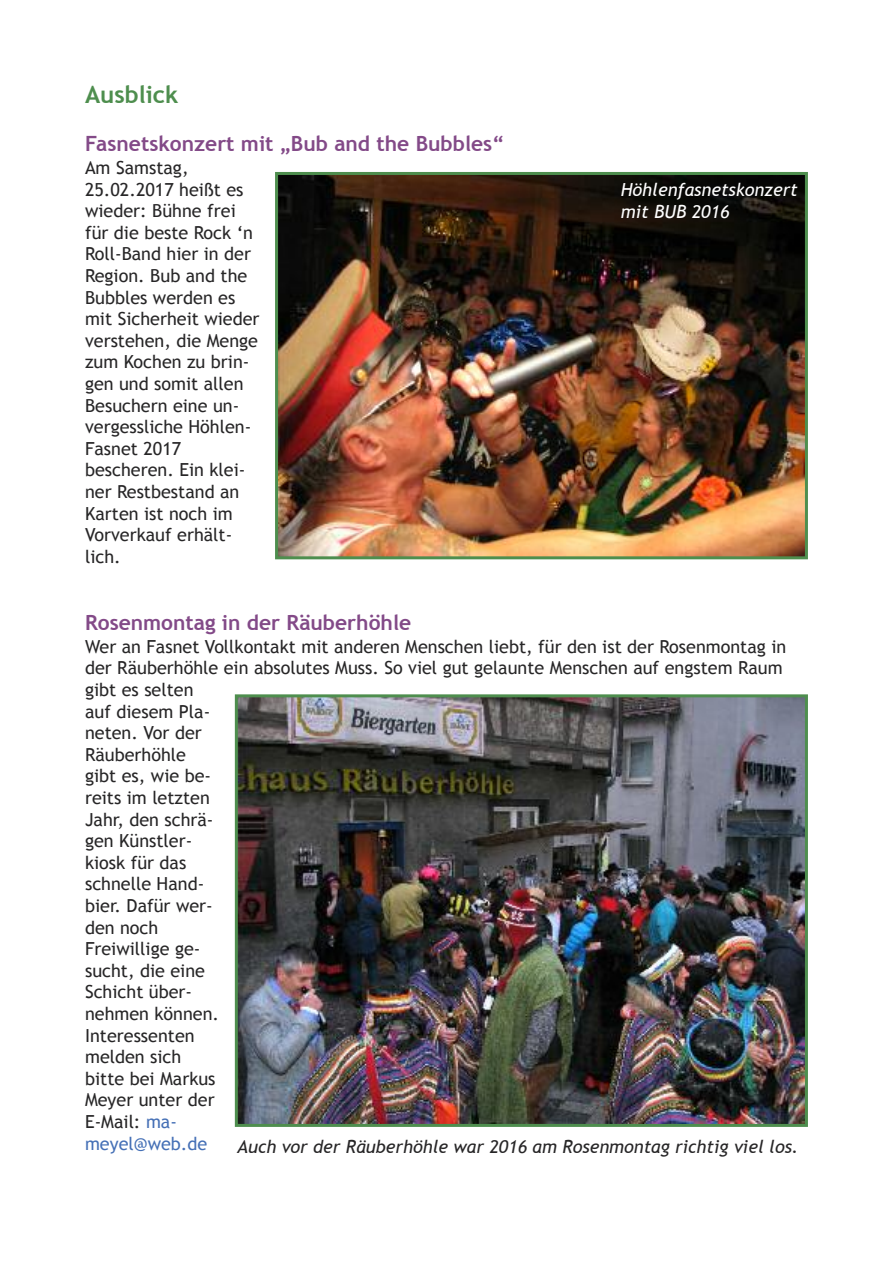
<style>
.page{position:relative;width:893px;height:1263px;background:#fff}
.page>*{position:absolute;margin:0;border:0;box-sizing:border-box;transform-origin:0 0}
.t1{font:700 24px "Trebuchet MS";color:#4e8e4e}
.t2{font:700 21px "Trebuchet MS";color:#834a88}
.t3{font:18px/21.6px "Trebuchet MS";color:#272627}
.t4{font:italic 18px "Trebuchet MS";color:#272627}
.t5{font:italic 18px/21.6px "Trebuchet MS";color:#fff}
.s1{color:#4570b6}
</style>
<div class="page">
<img style="left:279px;top:176px;width:525px;height:379px">
<div style="left:275px;top:172px;width:533px;height:387px;border:3px solid #4e8e4e"></div>
<img style="left:239px;top:698px;width:565px;height:425px">
<div style="left:235px;top:694px;width:573px;height:433px;border:3px solid #4e8e4e"></div>
<h1 class="t1" style="left:85px;top:80px;width:95px">Ausblick</h1>
<p class="t2" style="left:85px;top:131px;width:421px">Fasnetskonzert mit „Bub and the Bubbles“</p>
<p class="t3" style="left:85px;top:157px;width:176px">Am Samstag,<br>25.02.2017 heißt es wieder: Bühne frei für die beste Rock ‘n<br>Roll-Band hier in der<br>Region. Bub and the<br>Bubbles werden es mit Sicherheit wieder verstehen, die Menge zum Kochen zu brin&shy;gen und somit allen<br>Besuchern eine un&shy;vergessliche Höhlen-<br>Fasnet 2017 bescheren. Ein klei&shy;ner Restbestand an<br>Karten ist noch im<br>Vorverkauf erhält&shy;lich.</p>
<p class="t5" style="left:621px;top:179px;width:178px">Höhlenfasnetskonzert mit BUB 2016</p>
<p class="t2" style="left:85px;top:610px;width:328px">Rosenmontag in der Räuberhöhle</p>
<p class="t3" style="left:85px;top:635px;width:703px">Wer an Fasnet Vollkontakt mit anderen Menschen liebt, für den ist der Rosenmontag in der Räuberhöhle ein absolutes Muss. So viel gut gelaunte Menschen auf engstem Raum gibt es selten<br>auf diesem Pla-<br>neten. Vor der<br>Räuberhöhle<br>gibt es, wie be-<br>reits im letzten<br>Jahr, den schrä-<br>gen Künstler-<br>kiosk für das<br>schnelle Hand-<br>bier. Dafür wer-<br>den noch<br>Freiwillige ge-<br>sucht, die eine<br>Schicht über-<br>nehmen können.<br>Interessenten<br>melden sich<br>bitte bei Markus<br>Meyer unter der<br>E-Mail: <span class="s1">ma-<br>meyel@web.de</span></p>
<p class="t4" style="left:237px;top:1136px;width:563px">Auch vor der Räuberhöhle war 2016 am Rosenmontag richtig viel los.</p>
</div>
